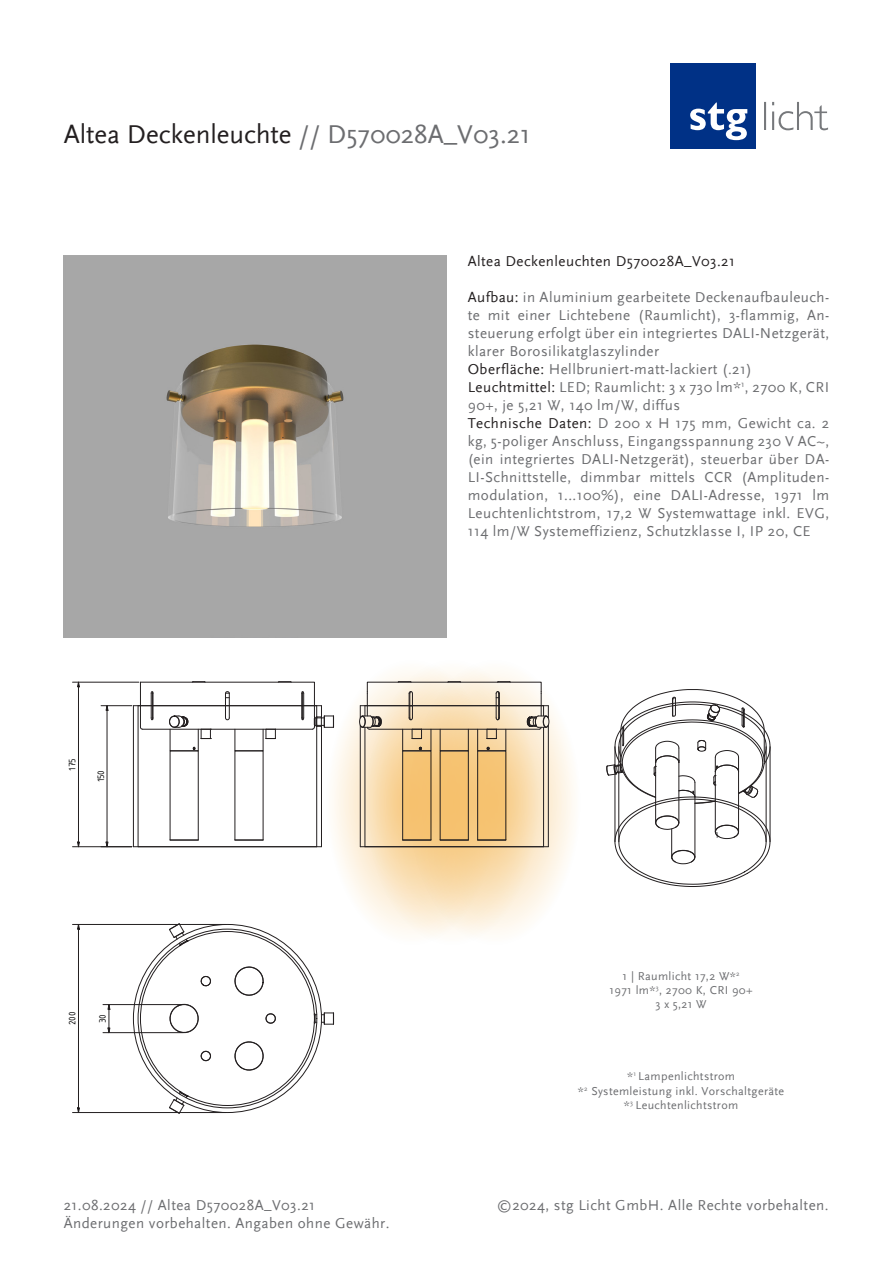
<style>
.page{position:relative;width:893px;height:1263px;background:#fff}
.page>*{position:absolute;margin:0;border:0;box-sizing:border-box;transform-origin:0 0}
.t1{font:27px "Scala Sans";color:#231f20}
.t2{font:15px/18px "Scala Sans";letter-spacing:.03em;color:#6c6d70}
.t3{font:15px "Scala Sans";letter-spacing:.03em;color:#231f20}
.t4{font:12px "Scala Sans";letter-spacing:.03em;color:#6c6d70}
.t5{font:10.2px "ISOCPEUR";letter-spacing:-.005em;color:#000}
.s1{color:#6c6d70}
.s2{color:#231f20}
</style>
<div class="page">
<div style="left:670px;top:64px;width:85px;height:85px;background:#003186"></div>
<svg style="left:690px;top:103px;width:57px;height:37px"></svg>
<svg style="left:764px;top:102px;width:64px;height:28px"></svg>
<img style="left:64px;top:255px;width:382px;height:383px">
<hr style="left:133px;top:705px;width:188px;height:1px;background:#231f20">
<hr style="left:133px;top:846px;width:188px;height:1px;background:#231f20">
<hr style="left:138px;top:706px;width:1px;height:141px;background:#231f20">
<hr style="left:133px;top:706px;width:1px;height:141px;background:#231f20">
<svg style="left:140px;top:681px;width:182px;height:58px"></svg>
<div style="left:235px;top:729px;width:28px;height:22px;border:1px solid #231f20"></div>
<div style="left:170px;top:729px;width:28px;height:22px;border:1px solid #231f20"></div>
<svg style="left:235px;top:840px;width:28px;height:1px"></svg>
<svg style="left:170px;top:840px;width:28px;height:1px"></svg>
<svg style="left:314px;top:1013px;width:20px;height:12px"></svg>
<svg style="left:169px;top:923px;width:20px;height:23px"></svg>
<svg style="left:169px;top:1091px;width:20px;height:21px"></svg>
<div style="left:201px;top:1051px;width:10px;height:10px;border:1px solid #231f20;border-radius:50%"></div>
<svg style="left:200px;top:975px;width:11px;height:11px"></svg>
<svg style="left:265px;top:1013px;width:11px;height:11px"></svg>
<svg style="left:234px;top:966px;width:30px;height:30px"></svg>
<svg style="left:168px;top:1003px;width:31px;height:31px"></svg>
<svg style="left:234px;top:1041px;width:30px;height:30px"></svg>
<svg style="left:77px;top:925px;width:3px;height:4px"></svg>
<svg style="left:77px;top:1107px;width:3px;height:5px"></svg>
<hr style="left:78px;top:929px;width:1px;height:179px;background:#231f20">
<hr style="left:73px;top:924px;width:153px;height:1px;background:#231f20">
<hr style="left:73px;top:1112px;width:153px;height:1px;background:#231f20">
<svg style="left:108px;top:1005px;width:2px;height:29px"></svg>
<hr style="left:103px;top:1004px;width:80px;height:1px;background:#231f20">
<hr style="left:103px;top:1032px;width:80px;height:1px;background:#231f20">
<svg style="left:77px;top:842px;width:3px;height:6px"></svg>
<svg style="left:77px;top:681px;width:3px;height:6px"></svg>
<hr style="left:78px;top:687px;width:1px;height:155px;background:#231f20">
<hr style="left:73px;top:846px;width:59px;height:1px;background:#231f20">
<hr style="left:73px;top:682px;width:66px;height:1px;background:#231f20">
<hr style="left:107px;top:710px;width:1px;height:132px;background:#231f20">
<hr style="left:101px;top:705px;width:31px;height:1px;background:#231f20">
<hr style="left:770px;top:747px;width:1px;height:95px;background:#231f20">
<svg style="left:607px;top:689px;width:163px;height:198px"></svg>
<svg style="left:306px;top:627px;width:211px;height:350px"></svg>
<svg style="left:346px;top:627px;width:211px;height:350px"></svg>
<svg style="left:389px;top:627px;width:211px;height:350px"></svg>
<hr style="left:369px;top:729px;width:170px;height:1px;background:#231f20">
<svg style="left:447px;top:681px;width:14px;height:1px"></svg>
<svg style="left:398px;top:681px;width:13px;height:1px"></svg>
<svg style="left:497px;top:681px;width:14px;height:1px"></svg>
<svg style="left:496px;top:691px;width:4px;height:29px"></svg>
<svg style="left:409px;top:691px;width:4px;height:29px"></svg>
<hr style="left:360px;top:705px;width:188px;height:1px;background:#231f20">
<hr style="left:360px;top:846px;width:188px;height:1px;background:#231f20">
<hr style="left:365px;top:727px;width:1px;height:120px;background:#231f20">
<hr style="left:543px;top:727px;width:1px;height:120px;background:#231f20">
<hr style="left:360px;top:725px;width:1px;height:122px;background:#231f20">
<hr style="left:548px;top:725px;width:1px;height:122px;background:#231f20">
<svg style="left:527px;top:692px;width:22px;height:37px"></svg>
<svg style="left:359px;top:692px;width:22px;height:37px"></svg>
<svg style="left:412px;top:731px;width:10px;height:8px"></svg>
<svg style="left:487px;top:731px;width:10px;height:8px"></svg>
<div style="left:477px;top:729px;width:29px;height:22px;border:1px solid #231f20"></div>
<div style="left:440px;top:729px;width:28px;height:22px;border:1px solid #231f20"></div>
<div style="left:403px;top:729px;width:28px;height:22px;border:1px solid #231f20"></div>
<svg style="left:477px;top:840px;width:29px;height:1px"></svg>
<div style="left:477px;top:751px;width:29px;height:89px;border:1px solid #231f20"></div>
<svg style="left:440px;top:840px;width:28px;height:1px"></svg>
<svg style="left:403px;top:840px;width:28px;height:1px"></svg>
<h1 class="t1" style="left:64px;top:120px;width:468px">Altea Deckenleuchte <span class="s1">// D570028A_V03.21</span></h1>
<p class="t5" style="left:66px;top:782px;width:26px;rotate:-90deg">150175</p>
<p class="t5" style="left:94px;top:782px;width:14px;rotate:-90deg">150</p>
<p class="t5" style="left:66px;top:1025px;width:15px;rotate:-90deg">200</p>
<p class="t5" style="left:96px;top:1023px;width:11px;rotate:-90deg">30</p>
<p class="t5" style="left:68px;top:1023px;width:11px;rotate:-90deg">30</p>
<p class="t3" style="left:468px;top:253px;width:269px">Altea Deckenleuchten D570028A_V03.21</p>
<p class="t2" style="left:468px;top:288px;width:363px;text-align:justify"><span class="s2">Aufbau:</span> in Aluminium gearbeitete Deckenaufbauleuch&shy;te mit einer Lichtebene (Raumlicht), 3-flammig, An&shy;steuerung erfolgt über ein integriertes DALI-Netzgerät, klarer Borosilikatglaszylinder</p>
<p class="t2" style="left:468px;top:360px;width:286px"><span class="s2">Oberfläche:</span> Hellbruniert-matt-lackiert (.21)</p>
<p class="t2" style="left:468px;top:378px;width:363px"><span class="s2">Leuchtmittel:</span> LED; Raumlicht: 3 x 730 lm*<sup>1</sup>, 2700 K, CRI<br>90+, je 5,21 W, 140 lm/W, diffus</p>
<p class="t2" style="left:468px;top:414px;width:363px;text-align:justify"><span class="s2">Technische Daten:</span> D 200 x H 175 mm, Gewicht ca. 2 kg, 5-poliger Anschluss, Eingangsspannung 230 V AC~, (ein integriertes DALI-Netzgerät), steuerbar über DA-LI-Schnittstelle, dimmbar mittels CCR (Amplituden&shy;modulation, 1...100%), eine DALI-Adresse, 1971 lm Leuchtenlichtstrom, 17,2 W Systemwattage inkl. EVG, 114 lm/W Systemeffizienz, Schutzklasse I, IP 20, CE</p>
<p class="t4" style="left:715px;top:828px;width:6px">1</p>
<p class="t4" style="left:623px;top:969px;width:118px">1 | Raumlicht 17,2 W*<sup>2</sup></p>
<p class="t4" style="left:609px;top:983px;width:145px">1971 lm*<sup>3</sup>, 2700 K, CRI 90+</p>
<p class="t4" style="left:655px;top:998px;width:53px">3 x 5,21 W</p>
<p class="t4" style="left:627px;top:1070px;width:110px">*<sup>1</sup> Lampenlichtstrom</p>
<p class="t4" style="left:578px;top:1084px;width:208px">*<sup>2</sup> Systemleistung inkl. Vorschaltgeräte</p>
<p class="t4" style="left:624px;top:1099px;width:116px">*<sup>3</sup> Leuchtenlichtstrom</p>
<p class="t2" style="left:64px;top:1196px;width:327px">21.08.2024 // Altea D570028A_V03.21<br>Änderungen vorbehalten. Angaben ohne Gewähr.</p>
<p class="t2" style="left:497px;top:1196px;width:333px">©2024, stg Licht GmbH. Alle Rechte vorbehalten.</p>
</div>
